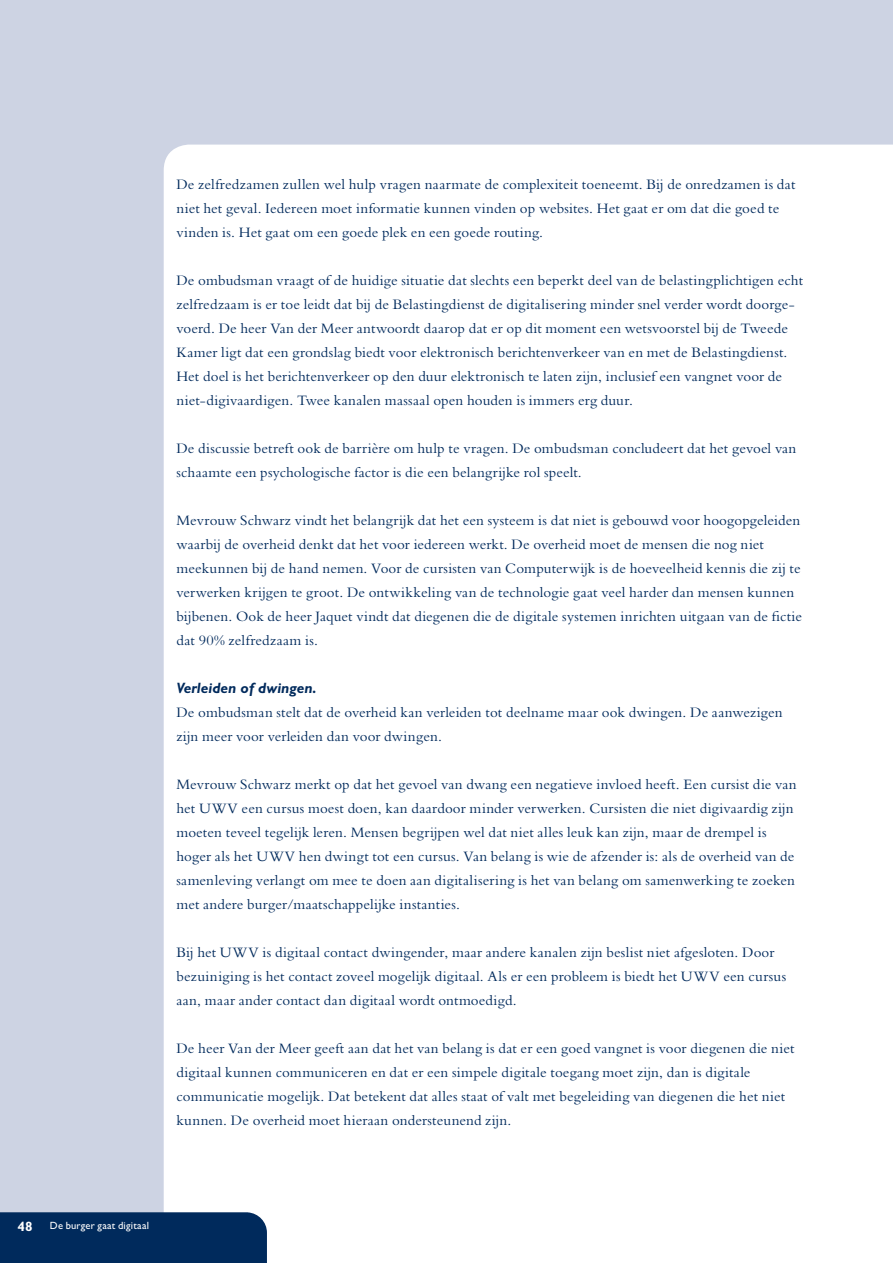
<style>
.page{position:relative;width:893px;height:1263px;background:#cdd3e3}
.page>*{position:absolute;margin:0;border:0;box-sizing:border-box;transform-origin:0 0}
.t1{font:15px/24px "Bembo Std";letter-spacing:.01em;color:#002a5c}
.t2{font:italic 700 15px "Gill Sans Std";color:#002a5c}
.t3{font:700 13.5px "Gill Sans MT Pro";color:#fff}
.t4{font:500 10.5px "Gill Sans MT Pro";letter-spacing:.02em;color:#fff}
</style>
<div class="page">
<div style="left:164px;top:145px;width:729px;height:1118px;background:#fff"></div>
<div style="left:0;top:1212px;width:267px;height:51px;background:#002a5c"></div>
<p class="t1" style="left:176px;top:172px;width:620px">De zelfredzamen zullen wel hulp vragen naarmate de complexiteit toeneemt. Bij de onredzamen is dat niet het geval. Iedereen moet informatie kunnen vinden op websites. Het gaat er om dat die goed te vinden is. Het gaat om een goede plek en een goede routing.</p>
<p class="t1" style="left:176px;top:268px;width:628px">De ombudsman vraagt of de huidige situatie dat slechts een beperkt deel van de belastingplichtigen echt zelfredzaam is er toe leidt dat bij de Belastingdienst de digitalisering minder snel verder wordt doorge&shy;voerd. De heer Van der Meer antwoordt daarop dat er op dit moment een wetsvoorstel bij de Tweede Kamer ligt dat een grondslag biedt voor elektronisch berichtenverkeer van en met de Belastingdienst.<br>Het doel is het berichtenverkeer op den duur elektronisch te laten zijn, inclusief een vangnet voor de niet-digivaardigen. Twee kanalen massaal open houden is immers erg duur.</p>
<p class="t1" style="left:176px;top:436px;width:621px">De discussie betreft ook de barrière om hulp te vragen. De ombudsman concludeert dat het gevoel van schaamte een psychologische factor is die een belangrijke rol speelt.</p>
<p class="t1" style="left:176px;top:508px;width:627px">Mevrouw Schwarz vindt het belangrijk dat het een systeem is dat niet is gebouwd voor hoogopgeleiden waarbij de overheid denkt dat het voor iedereen werkt. De overheid moet de mensen die nog niet meekunnen bij de hand nemen. Voor de cursisten van Computerwijk is de hoeveelheid kennis die zij te verwerken krijgen te groot. De ontwikkeling van de technologie gaat veel harder dan mensen kunnen bijbenen. Ook de heer Jaquet vindt dat diegenen die de digitale systemen inrichten uitgaan van de fictie dat 90% zelfredzaam is.</p>
<p class="t2" style="left:176px;top:680px;width:142px">Verleiden of dwingen.</p>
<p class="t1" style="left:176px;top:700px;width:608px">De ombudsman stelt dat de overheid kan verleiden tot deelname maar ook dwingen. De aanwezigen zijn meer voor verleiden dan voor dwingen.</p>
<p class="t1" style="left:176px;top:772px;width:622px">Mevrouw Schwarz merkt op dat het gevoel van dwang een negatieve invloed heeft. Een cursist die van het UWV een cursus moest doen, kan daardoor minder verwerken. Cursisten die niet digivaardig zijn moeten teveel tegelijk leren. Mensen begrijpen wel dat niet alles leuk kan zijn, maar de drempel is hoger als het UWV hen dwingt tot een cursus. Van belang is wie de afzender is: als de overheid van de samenleving verlangt om mee te doen aan digitalisering is het van belang om samenwerking te zoeken met andere burger/maatschappelijke instanties.</p>
<p class="t1" style="left:176px;top:940px;width:611px">Bij het UWV is digitaal contact dwingender, maar andere kanalen zijn beslist niet afgesloten. Door bezuiniging is het contact zoveel mogelijk digitaal. Als er een probleem is biedt het UWV een cursus aan, maar ander contact dan digitaal wordt ontmoedigd.</p>
<p class="t1" style="left:176px;top:1036px;width:620px">De heer Van der Meer geeft aan dat het van belang is dat er een goed vangnet is voor diegenen die niet digitaal kunnen communiceren en dat er een simpele digitale toegang moet zijn, dan is digitale communicatie mogelijk. Dat betekent dat alles staat of valt met begeleiding van diegenen die het niet kunnen. De overheid moet hieraan ondersteunend zijn.</p>
<p class="t3" style="left:17px;top:1218px;width:17px">48</p>
<p class="t4" style="left:50px;top:1219px;width:101px">De burger gaat digitaal</p>
</div>
